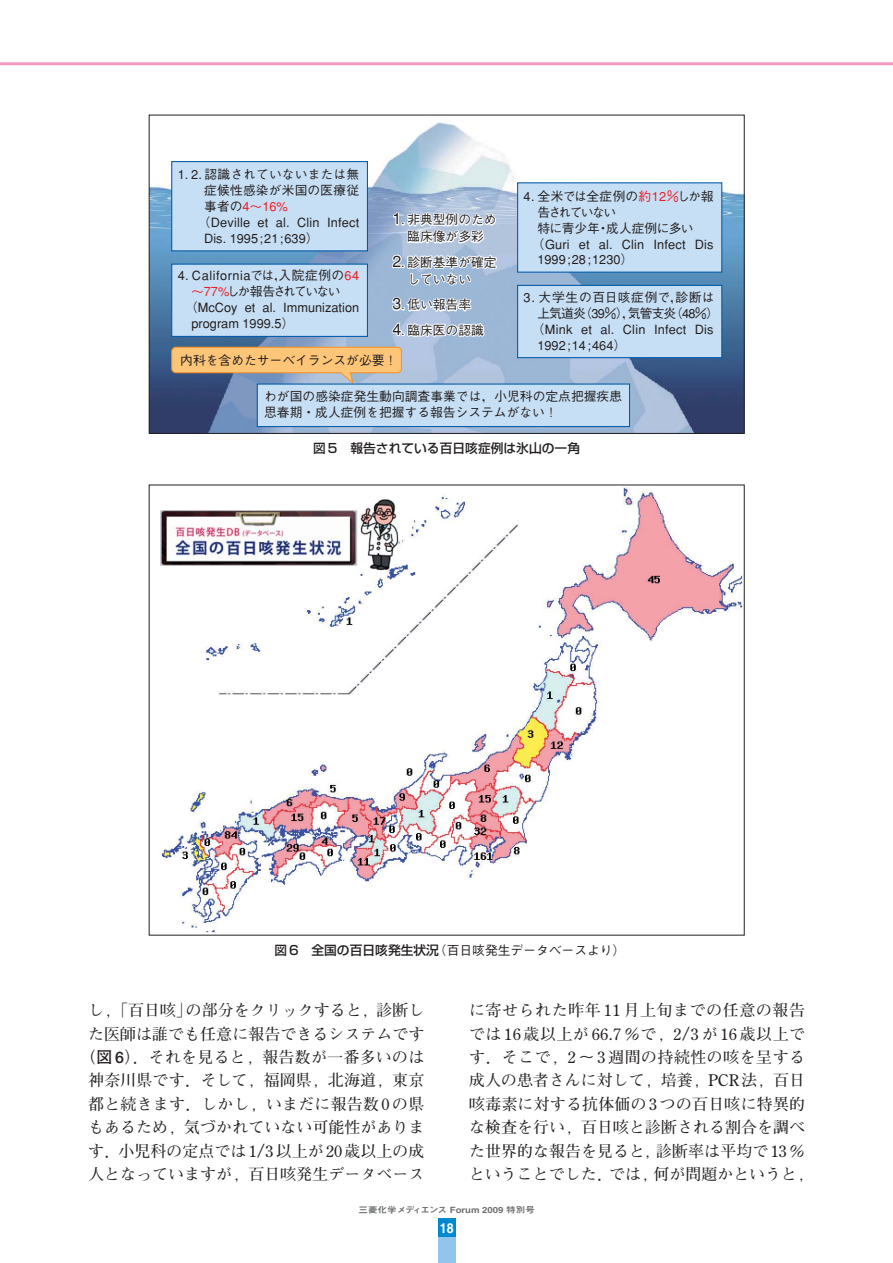
<style>
.page{position:relative;width:893px;height:1263px;background:#fff}
.page>*{position:absolute;margin:0;border:0;box-sizing:border-box;transform-origin:0 0}
.t1{font:700 15.9px/23.4px "Futo Min A101";letter-spacing:.005em;color:#231f20;text-align:center}
.t2{font:13.8px "Midashi Go MB31";color:#fff;scale:.9 1}
.t3{font:500 12.75px/17px "Gothic BBB";color:#231f20}
.t4{font:500 12.75px "Gothic BBB";letter-spacing:.04em;color:#231f20}
.t5{font:500 12.75px "Shin Go";color:#231f20}
.t6{font:500 12.75px "Gothic BBB";letter-spacing:-.065em;color:#231f20}
.t7{font:500 12.75px "Gothic BBB";letter-spacing:.045em;color:#231f20}
.t8{font:500 12.75px "Gothic BBB";letter-spacing:-.13em;color:#231f20}
.t9{font:500 12.75px "Gothic BBB";letter-spacing:-.02em;color:#231f20}
.t10{font:500 12.75px "Gothic BBB";color:#ed1c24}
.t11{font:500 12.75px "Gothic BBB";letter-spacing:-.12em;color:#231f20}
.t12{font:8.55px "Midashi Go MB31";color:#6c6e70;scale:1.11 1}
.s1{color:#231f20}
.s2{color:#ed1c24}
.s3{font-size:15.9px}
.s4{font-family:"Shin Go"}
.s5{font-family:"Futo Go B101"}
</style>
<div class="page">
<div style="left:438px;top:1218px;width:17px;height:19px;background:#0089cf"></div>
<div style="left:438px;top:1237px;width:17px;height:26px;background:#91c5eb"></div>
<hr style="left:0;top:62px;width:892px;height:3px;background:#f49ac1">
<img style="left:151px;top:122px;width:591px;height:310px">
<svg style="left:171px;top:346px;width:231px;height:39px"></svg>
<div style="left:171px;top:161px;width:197px;height:90px;background:#c7dff4;border:1px solid #005aaa"></div>
<div style="left:171px;top:264px;width:197px;height:73px;background:#c7dff4;border:1px solid #005aaa"></div>
<div style="left:517px;top:182px;width:205px;height:91px;background:#c7dff4;border:1px solid #005aaa"></div>
<div style="left:517px;top:285px;width:205px;height:73px;background:#c7dff4;border:1px solid #005aaa"></div>
<div style="left:257px;top:384px;width:373px;height:43px;background:#c7dff4;border:1px solid #005aaa"></div>
<img style="left:161px;top:488px;width:581px;height:444px">
<img style="left:160px;top:499px;width:238px;height:72px">
<p class="t3" style="left:178px;top:168px;width:183px">1. 2. 認識されていないまたは無</p>
<p class="t3" style="left:204px;top:184px;width:156px">症候性感染が米国の医療従</p>
<p class="t10" style="left:204px;top:202px;width:85px"><span class="s1">事者の</span>4～16%</p>
<p class="t3" style="left:198px;top:216px;width:163px">（Deville et al. Clin Infect</p>
<p class="t3" style="left:204px;top:232px;width:116px">Dis. 1995;21;639）</p>
<p class="t4" style="left:178px;top:271px;width:183px">4. Californiaでは，入院症例の<span class="s2">64</span></p>
<p class="t8" style="left:191px;top:287px;width:151px"><span class="s2">～77%</span>しか報告されていない</p>
<p class="t3" style="left:185px;top:301px;width:176px">（McCoy et al. Immunization</p>
<p class="t3" style="left:191px;top:317px;width:104px">program 1999.5）</p>
<p class="t3" style="left:392px;top:213px;width:106px;text-align:center"><span class="s3">1</span>. 非典型例のため臨床像が多彩</p>
<p class="t3" style="left:407px;top:255px;width:91px;text-indent:-15px"><span class="s3">2</span>. 診断基準が確定していない</p>
<p class="t3" style="left:392px;top:298px;width:80px"><span class="s3">3</span>. 低い報告率</p>
<p class="t3" style="left:392px;top:323px;width:93px"><span class="s3">4</span>. 臨床医の認識</p>
<p class="t3" style="left:180px;top:353px;width:218px">内科を含めたサーベイランスが必要！</p>
<p class="t3" style="left:523px;top:189px;width:191px">4. 全米では全症例の<span class="s2">約12％</span>しか報</p>
<p class="t11" style="left:537px;top:207px;width:80px">告されていない</p>
<p class="t9" style="left:537px;top:223px;width:158px">特に青少年・成人症例に多い</p>
<p class="t3" style="left:532px;top:237px;width:183px">（Guri et al. Clin Infect Dis</p>
<p class="t3" style="left:537px;top:253px;width:97px">1999;28;1230）</p>
<p class="t7" style="left:523px;top:292px;width:192px">3. 大学生の百日咳症例で，診断は</p>
<p class="t6" style="left:537px;top:308px;width:183px">上気道炎（39％），気管支炎（48％）</p>
<p class="t3" style="left:532px;top:322px;width:183px">（Mink et al. Clin Infect Dis</p>
<p class="t3" style="left:537px;top:338px;width:90px">1992;14;464）</p>
<p class="t3" style="left:264px;top:390px;width:359px;line-height:15.9px">わが国の感染症発生動向調査事業では，小児科の定点把握疾患思春期・成人症例を把握する報告システムがない！</p>
<p class="t5" style="left:313px;top:444px;width:268px">図5 報告されている百日咳症例は氷山の一角</p>
<p class="t3" style="left:274px;top:944px;width:352px"><span class="s4">図6 全国の百日咳発生状況</span>（百日咳発生データベースより）</p>
<p class="t1" style="left:80px;top:1001px;width:345px">し，「百日咳」の部分をクリックすると，診断した医師は誰でも任意に報告できるシステムです（<span class="s5">図6</span>）．それを見ると，報告数が一番多いのは神奈川県です．そして，福岡県，北海道，東京都と続きます．しかし，いまだに報告数 0 の県もあるため，気づかれていない可能性があります．小児科の定点では 1/3以上が 20 歳以上の成人となっていますが，百日咳発生データベース</p>
<p class="t1" style="left:469px;top:1001px;width:345px;text-align:left">に寄せられた昨年 11 月上旬までの任意の報告では 16 歳以上が 66.7 ％で，2/3が16 歳以上です．そこで，2～3 週間の持続性の咳を呈する成人の患者さんに対して，培養，PCR 法，百日咳毒素に対する抗体価の 3 つの百日咳に特異的な検査を行い，百日咳と診断される割合を調べた世界的な報告を見ると，診断率は平均で 13 ％ということでした．では，何が問題かというと，</p>
<p class="t12" style="left:358px;top:1207px;width:160px">三菱化学メディエンス Forum 2009 特別号</p>
<p class="t2" style="left:440px;top:1223px;width:17px">18</p>
</div>
